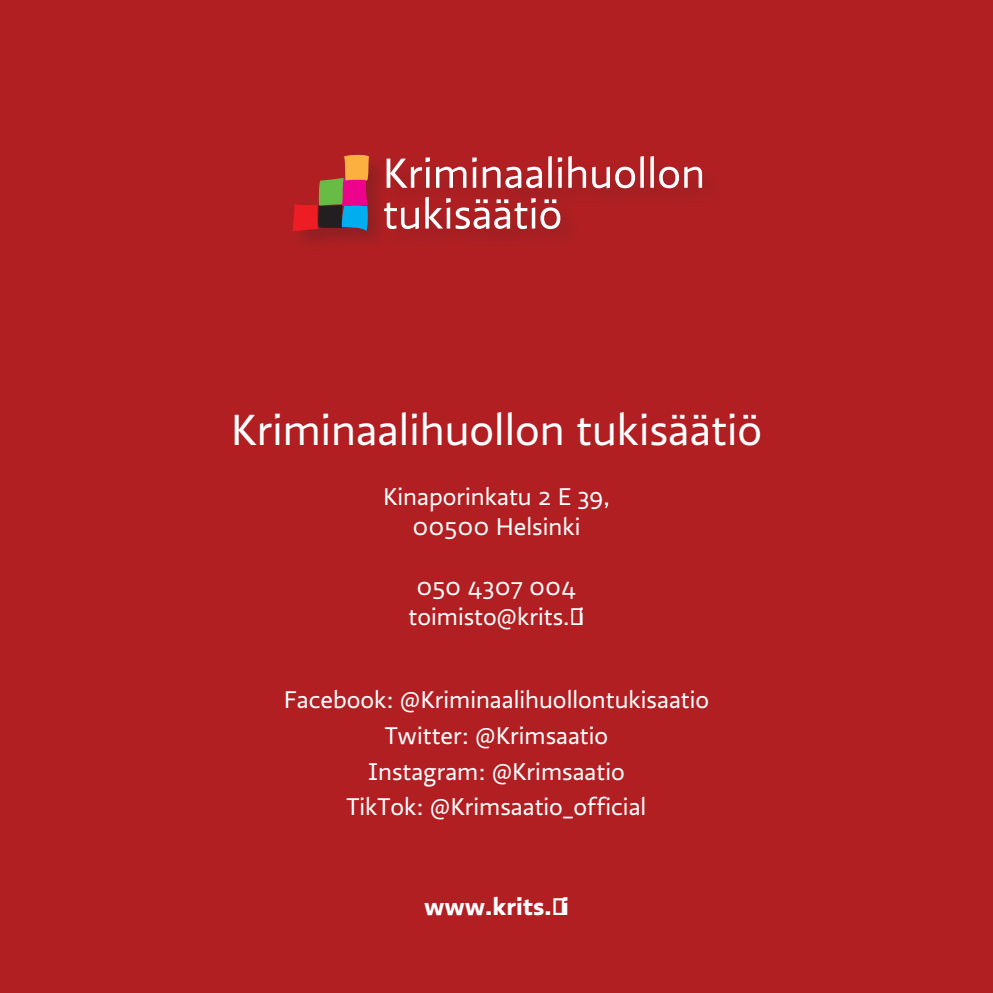
<style>
.page{position:relative;width:993px;height:993px;background:#fff}
.page>*{position:absolute;margin:0;border:0;box-sizing:border-box;transform-origin:0 0}
.t1{font:45px "Ratio";color:#fff}
.t2{font:25px/35.8px "Ratio";color:#fff;text-align:center}
.t3{font:700 25px "Ratio";color:#fff}
</style>
<div class="page">
<div style="left:0;top:0;width:992px;height:992px;background:#b21f23"></div>
<div style="left:289px;top:151px;width:436px;height:102px;background:#231f20;opacity:.25"></div>
<svg style="left:292px;top:153px;width:77px;height:78px"></svg>
<svg style="left:386px;top:157px;width:44px;height:31px"></svg>
<svg style="left:436px;top:167px;width:30px;height:21px"></svg>
<svg style="left:472px;top:157px;width:4px;height:31px"></svg>
<svg style="left:482px;top:167px;width:60px;height:21px"></svg>
<svg style="left:548px;top:156px;width:3px;height:32px"></svg>
<svg style="left:557px;top:157px;width:5px;height:31px"></svg>
<svg style="left:568px;top:156px;width:18px;height:32px"></svg>
<svg style="left:592px;top:167px;width:17px;height:21px"></svg>
<svg style="left:615px;top:156px;width:28px;height:32px"></svg>
<svg style="left:650px;top:156px;width:3px;height:32px"></svg>
<svg style="left:659px;top:167px;width:19px;height:21px"></svg>
<svg style="left:684px;top:167px;width:17px;height:21px"></svg>
<svg style="left:384px;top:202px;width:35px;height:27px"></svg>
<svg style="left:425px;top:197px;width:135px;height:32px"></svg>
<p class="t1" style="left:231px;top:404px;width:532px">Kriminaalihuollon tukisäätiö</p>
<p class="t2" style="left:383px;top:481px;width:228px;line-height:30px">Kinaporinkatu 2 E 39,<br>00500 Helsinki</p>
<p class="t2" style="left:408px;top:571px;width:177px;line-height:30px">050 4307 004 toimisto@krits.fi</p>
<p class="t2" style="left:284px;top:682px;width:427px">Facebook: @Kriminaalihuollontukisaatio<br>Twitter: @Krimsaatio<br>Instagram: @Krimsaatio<br>TikTok: @Krimsaatio_official</p>
<p class="t3" style="left:424px;top:890px;width:146px">www.krits.fi</p>
</div>
